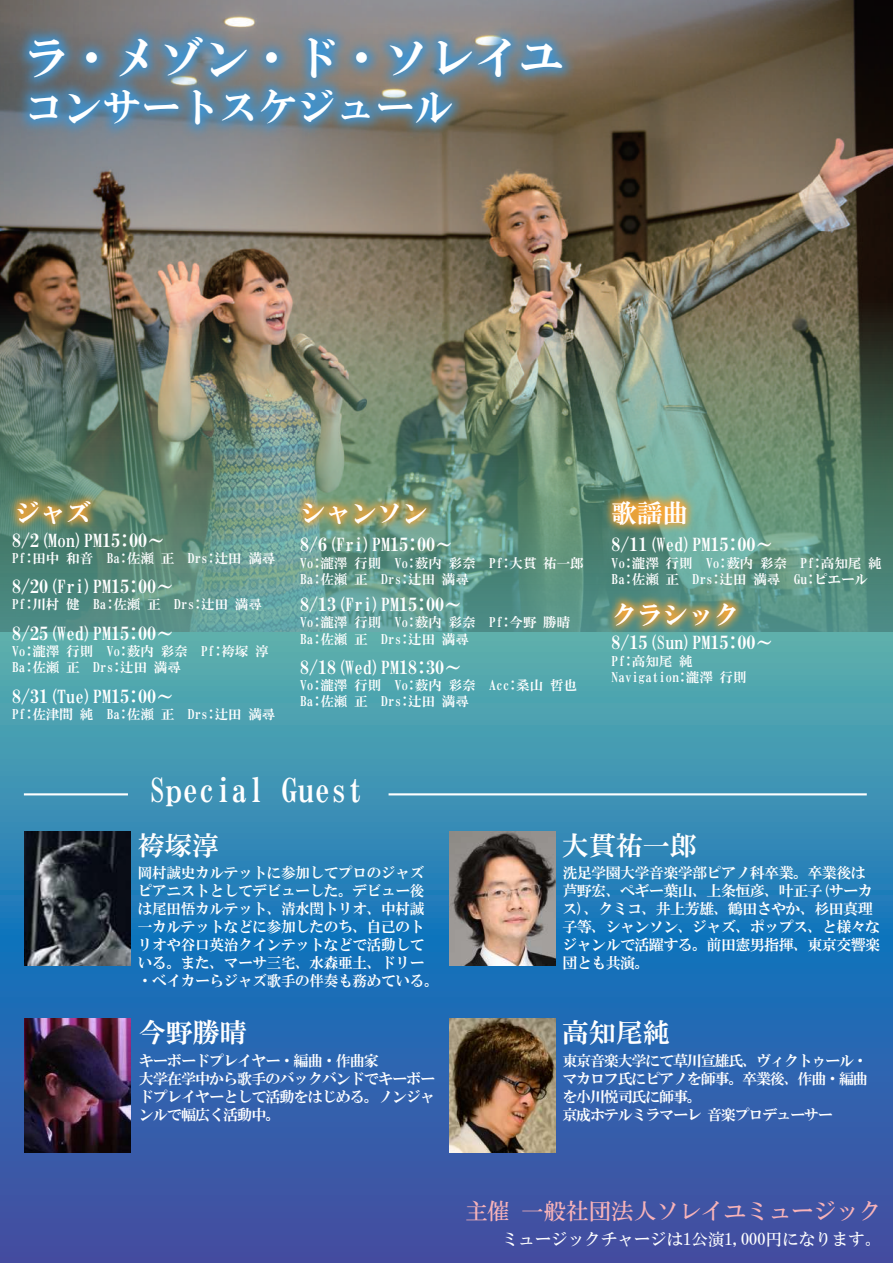
<style>
.page{position:relative;width:893px;height:1263px;background:#fff}
.page>*{position:absolute;margin:0;border:0;box-sizing:border-box;transform-origin:0 0}
.t1{font:45px "HG Mincho E";color:#fff}
.t2{font:39px "HG Mincho E";color:#fff}
.t3{font:33px "HG Mincho E";color:#fff}
.t4{font:27px "HG Mincho E";color:#fff}
.t5{font:25.5px "HG Mincho E";color:#fff}
.t6{font:22.5px "HG Mincho B";color:#f8b3b9}
.t7{font:18px "HG Mincho E";color:#fff}
.t8{font:16.5px "HG Mincho B";color:#fff}
.t9{font:15px/18px "HG Mincho E";letter-spacing:-.015em;color:#fff}
.t10{font:15px/18px "HG Mincho E";letter-spacing:-.04em;color:#fff}
.t11{font:15px/18px "HG Mincho E";letter-spacing:-.08em;color:#fff}
.t12{font:15px/18px "HG Mincho E";letter-spacing:-.06em;color:#fff}
.t13{font:13.5px/16.2px "HG Mincho E";color:#fff}
</style>
<div class="page">
<svg style="left:0;top:631px;width:893px;height:632px;background:#3679b0"></svg>
<img style="left:0;top:0;width:893px;height:631px">
<img style="left:555px;top:442px;width:191px;height:104px">
<img style="left:0;top:0;width:622px;height:186px">
<img style="left:0;top:442px;width:148px;height:140px">
<img style="left:243px;top:442px;width:241px;height:140px">
<hr style="left:389px;top:793px;width:478px;height:2px;background:#fff">
<hr style="left:24px;top:793px;width:104px;height:2px;background:#fff">
<img style="left:555px;top:546px;width:241px;height:138px">
<img style="left:24px;top:831px;width:106px;height:134px">
<img style="left:24px;top:1018px;width:106px;height:134px">
<img style="left:450px;top:831px;width:106px;height:134px">
<img style="left:450px;top:1018px;width:106px;height:134px">
<h1 class="t1" style="left:24px;top:35px;width:542px">ラ・メゾン・ド・ソレイユ</h1>
<h2 class="t2" style="left:24px;top:87px;width:431px">コンサートスケジュール</h2>
<h3 class="t5" style="left:15px;top:500px;width:78px">ジャズ</h3>
<h3 class="t5" style="left:300px;top:500px;width:129px">シャンソン</h3>
<h3 class="t7" style="left:12px;top:531px;width:155px">8/2(Mon)PM15:00～</h3>
<p class="t13" style="left:12px;top:550px;width:265px">Pf:田中 和音　Ba:佐瀬 正　Drs:辻田 満尋</p>
<h3 class="t7" style="left:12px;top:577px;width:164px">8/20(Fri)PM15:00～</h3>
<p class="t13" style="left:12px;top:596px;width:251px">Pf:川村 健　Ba:佐瀬 正　Drs:辻田 満尋</p>
<h3 class="t7" style="left:12px;top:624px;width:163px">8/25(Wed)PM15:00～</h3>
<p class="t13" style="left:12px;top:643px;width:258px">Vo:瀧澤 行則　Vo:薮内 彩奈　Pf:袴塚 淳<br>Ba:佐瀬 正　Drs:辻田 満尋</p>
<h3 class="t7" style="left:12px;top:687px;width:163px">8/31(Tue)PM15:00～</h3>
<p class="t13" style="left:12px;top:706px;width:265px">Pf:佐津間 純　Ba:佐瀬 正　Drs:辻田 満尋</p>
<h3 class="t7" style="left:300px;top:536px;width:155px">8/6(Fri)PM15:00～</h3>
<p class="t13" style="left:300px;top:555px;width:285px">Vo:瀧澤 行則　Vo:薮内 彩奈　Pf:大貫 祐一郎<br>Ba:佐瀬 正　Drs:辻田 満尋</p>
<h3 class="t7" style="left:300px;top:596px;width:164px">8/13(Fri)PM15:00～</h3>
<p class="t13" style="left:300px;top:614px;width:272px">Vo:瀧澤 行則　Vo:薮内 彩奈　Pf:今野 勝晴<br>Ba:佐瀬 正　Drs:辻田 満尋</p>
<h3 class="t7" style="left:300px;top:658px;width:164px">8/18(Wed)PM18:30～</h3>
<p class="t13" style="left:300px;top:677px;width:278px">Vo:瀧澤 行則　Vo:薮内 彩奈　Acc:桑山 哲也<br>Ba:佐瀬 正　Drs:辻田 満尋</p>
<h3 class="t5" style="left:612px;top:500px;width:78px">歌謡曲</h3>
<h3 class="t7" style="left:612px;top:536px;width:163px">8/11(Wed)PM15:00～</h3>
<p class="t13" style="left:612px;top:555px;width:272px">Vo:瀧澤 行則　Vo:薮内 彩奈　Pf:高知尾 純<br>Ba:佐瀬 正　Drs:辻田 満尋　Gu:ピエール</p>
<h3 class="t5" style="left:612px;top:602px;width:129px">クラシック</h3>
<h3 class="t7" style="left:612px;top:634px;width:163px">8/15(Sun)PM15:00～</h3>
<p class="t13" style="left:612px;top:653px;width:136px">Pf:高知尾 純<br>Navigation:瀧澤 行則</p>
<h3 class="t3" style="left:149px;top:774px;width:216px">Special Guest</h3>
<h3 class="t4" style="left:138px;top:832px;width:82px">袴塚淳</h3>
<h3 class="t4" style="left:562px;top:832px;width:136px">大貫祐一郎</h3>
<p class="t10" style="left:562px;top:863px;width:319px">洗足学園大学音楽学部ピアノ科卒業。卒業後は芦野宏、ペギー葉山、上条恒彦、叶正子(サーカス)、クミコ、井上芳雄、鶴田さやか、杉田真理子等、シャンソン、ジャズ、ポップス、と様々なジャンルで活躍する。前田憲男指揮、東京交響楽団とも共演。</p>
<p class="t9" style="left:138px;top:863px;width:302px">岡村誠史カルテットに参加してプロのジャズピアニストとしてデビューした。デビュー後は尾田悟カルテット、清水閏トリオ、中村誠一カルテットなどに参加したのち、自己のトリオや谷口英治クインテットなどで活動している。また、マーサ三宅、水森亜土、ドリー・ベイカーらジャズ歌手の伴奏も務めている。</p>
<h3 class="t4" style="left:139px;top:1018px;width:109px">今野勝晴</h3>
<p class="t12" style="left:139px;top:1052px;width:298px">キーボードプレイヤー・編曲・作曲家<br>大学在学中から歌手のバックバンドでキーボードプレイヤーとして活動をはじめる。ノンジャンルで幅広く活動中。</p>
<h3 class="t4" style="left:562px;top:1018px;width:109px">高知尾純</h3>
<p class="t11" style="left:562px;top:1052px;width:307px">東京音楽大学にて草川宣雄氏、ヴィクトゥール・マカロフ氏にピアノを師事。卒業後、作曲・編曲を小川悦司氏に師事。<br>京成ホテルミラマーレ 音楽プロデューサー</p>
<h3 class="t6" style="left:465px;top:1200px;width:418px">主催 一般社団法人ソレイユミュージック</h3>
<p class="t8" style="left:502px;top:1230px;width:381px">ミュージックチャージは1公演1,000円になります。</p>
</div>
